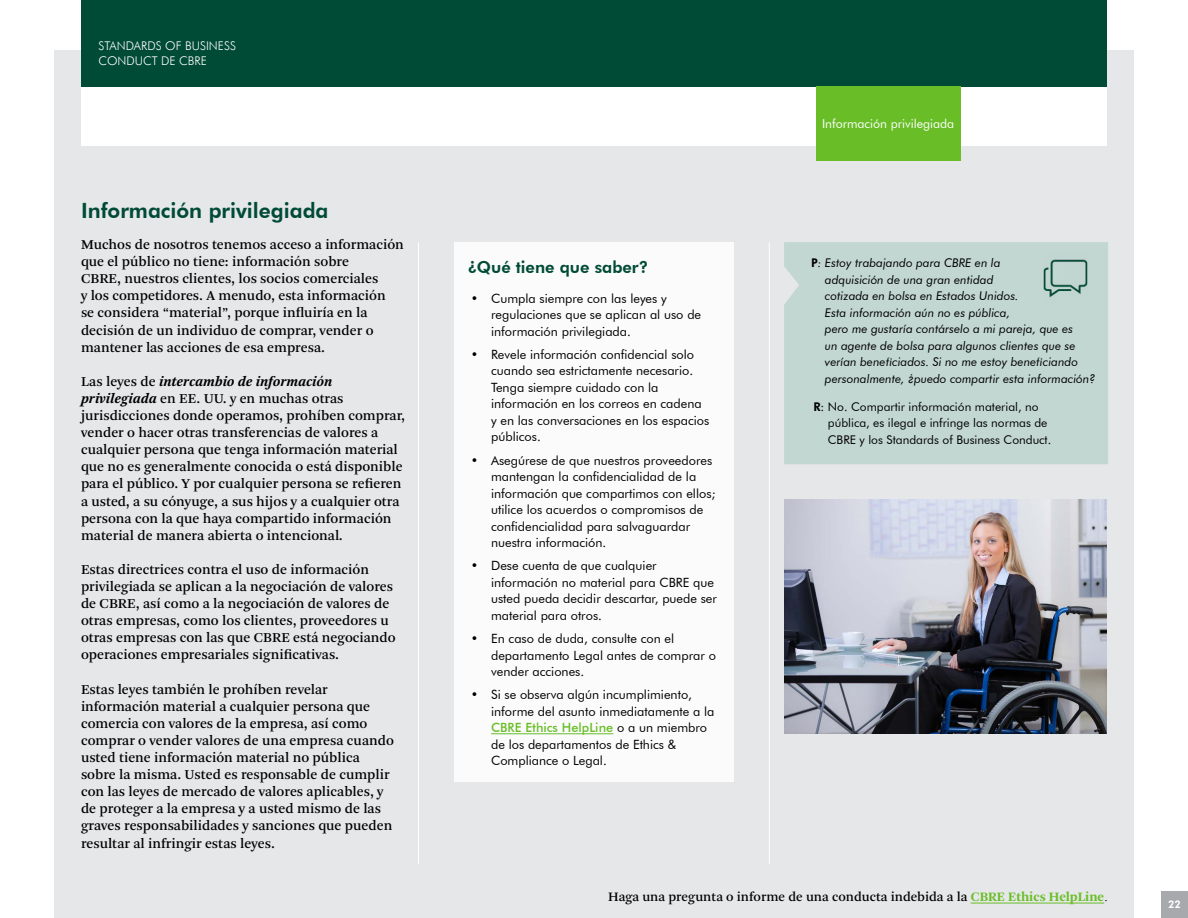
<style>
.page{position:relative;width:1188px;height:918px;background:#fff}
.page>*{position:absolute;margin:0;border:0;box-sizing:border-box;transform-origin:0 0}
.t1{font:800 21px "Futura BT";color:#004b35}
.t2{font:800 16.5px "Futura BT";color:#004b35}
.t3{font:14.25px/17.1px "Arnhem Pro";color:#000}
.t4{font:13.5px "Arnhem Pro";color:#000}
.t5{font:12.75px/16.5px "Futura BT";color:#000}
.t6{font:12.3px "Futura BT";color:#fff}
.t7{font:italic 12px/16.5px "Futura BT";color:#000}
.t8{font:12px/16.5px "Futura BT";color:#000}
.t9{font:300 12px/15px "Futura BT";color:#fff}
.t10{font:800 10.5px "Futura BT";color:#fff}
.s1{font-weight:700;font-style:italic}
.s2{font-weight:500;color:#69be28}
.s3{font-weight:800;font-style:normal}
.s4{font-weight:800}
.s5{font-weight:700;color:#69be28}
.s6{font-family:"Futura BT";font-weight:300}
</style>
<div class="page">
<div style="left:54px;top:50px;width:1080px;height:868px;background:#e6e7e8"></div>
<div style="left:1161px;top:891px;width:27px;height:27px;background:#a7a9ac"></div>
<div style="left:81px;top:87px;width:1026px;height:59px;background:#fff"></div>
<div style="left:81px;top:0;width:1026px;height:87px;background:#004b35"></div>
<hr style="left:971px;top:903px;width:133px;height:1px;background:#69be28">
<hr style="left:418px;top:242px;width:1px;height:622px;background:#fff">
<hr style="left:769px;top:242px;width:1px;height:622px;background:#fff">
<div style="left:454px;top:242px;width:280px;height:540px;background:#fff"></div>
<hr style="left:491px;top:733px;width:122px;height:1px;background:#69be28">
<div style="left:784px;top:242px;width:324px;height:222px;background:#c2d7d1"></div>
<img style="left:1044px;top:255px;width:44px;height:48px">
<img style="left:784px;top:500px;width:322px;height:233px">
<div style="left:816px;top:87px;width:144px;height:74px;background:#69be28"></div>
<p class="t9" style="left:99px;top:38px;width:139px">STANDARDS OF BUSINESS<br>CONDUCT DE CBRE</p>
<h1 class="t1" style="left:81px;top:198px;width:249px">Información privilegiada</h1>
<p class="t3" style="left:81px;top:236px;width:324px">Muchos de nosotros tenemos acceso a información que el público no tiene: información sobre<br>CBRE, nuestros clientes, los socios comerciales<br>y los competidores. A menudo, esta información<br>se considera “material”, porque influiría en la decisión de un individuo de comprar, vender o mantener las acciones de esa empresa.</p>
<p class="t3" style="left:81px;top:373px;width:326px">Las leyes de <span class="s1">intercambio de información privilegiada</span> en EE. UU. y en muchas otras jurisdicciones donde operamos, prohíben comprar, vender o hacer otras transferencias de valores a cualquier persona que tenga información material que no es generalmente conocida o está disponible para el público. Y por cualquier persona se refieren a usted, a su cónyuge, a sus hijos y a cualquier otra persona con la que haya compartido información material de manera abierta o intencional.</p>
<p class="t3" style="left:81px;top:561px;width:316px">Estas directrices contra el uso de información privilegiada se aplican a la negociación de valores de CBRE, así como a la negociación de valores de otras empresas, como los clientes, proveedores u otras empresas con las que CBRE está negociando operaciones empresariales significativas.</p>
<p class="t3" style="left:81px;top:681px;width:315px">Estas leyes también le prohíben revelar información material a cualquier persona que comercia con valores de la empresa, así como comprar o vender valores de una empresa cuando usted tiene información material no pública sobre la misma. Usted es responsable de cumplir con las leyes de mercado de valores aplicables, y de proteger a la empresa y a usted mismo de las graves responsabilidades y sanciones que pueden resultar al infringir estas leyes.</p>
<p class="t2" style="left:467px;top:257px;width:182px">¿Qué tiene que saber?</p>
<p class="t5" style="left:491px;top:290px;width:212px;text-indent:-20px">• Cumpla siempre con las leyes y regulaciones que se aplican al uso de información privilegiada.</p>
<p class="t5" style="left:491px;top:346px;width:220px;text-indent:-20px">• Revele información confidencial solo cuando sea estrictamente necesario.<br>Tenga siempre cuidado con la información en los correos en cadena y en las conversaciones en los espacios públicos.</p>
<p class="t5" style="left:491px;top:452px;width:226px;text-indent:-20px">• Asegúrese de que nuestros proveedores mantengan la confidencialidad de la información que compartimos con ellos; utilice los acuerdos o compromisos de confidencialidad para salvaguardar nuestra información.</p>
<p class="t5" style="left:491px;top:558px;width:227px;text-indent:-20px">• Dese cuenta de que cualquier información no material para CBRE que usted pueda decidir descartar, puede ser material para otros.</p>
<p class="t5" style="left:491px;top:630px;width:226px;text-indent:-20px">• En caso de duda, consulte con el departamento Legal antes de comprar o vender acciones.</p>
<p class="t5" style="left:491px;top:687px;width:225px;text-indent:-20px">• Si se observa algún incumplimiento, informe del asunto inmediatamente a la<br><span class="s2">CBRE Ethics HelpLine</span> o a un miembro de los departamentos de Ethics &amp;<br>Compliance o Legal.</p>
<p class="t6" style="left:822px;top:117px;width:134px">Información privilegiada</p>
<p class="t7" style="left:825px;top:255px;width:272px;text-indent:-14px"><span class="s3">P</span>: Estoy trabajando para CBRE en la<br>adquisición de una gran entidad<br>cotizada en bolsa en Estados Unidos.<br>Esta información aún no es pública,<br>pero me gustaría contárselo a mi pareja, que es<br>un agente de bolsa para algunos clientes que se verían beneficiados. Si no me estoy beneficiando personalmente, ¿puedo compartir esta información?</p>
<p class="t8" style="left:828px;top:398px;width:225px;text-indent:-15px"><span class="s4">R</span>: No. Compartir información material, no pública, es ilegal e infringe las normas de<br>CBRE y los Standards of Business Conduct.</p>
<p class="t4" style="left:608px;top:888px;width:501px">Haga una pregunta o informe de una conducta indebida a la <span class="s5">CBRE Ethics HelpLine</span><span class="s6">.</span></p>
<p class="t10" style="left:1168px;top:898px;width:14px">22</p>
</div>
